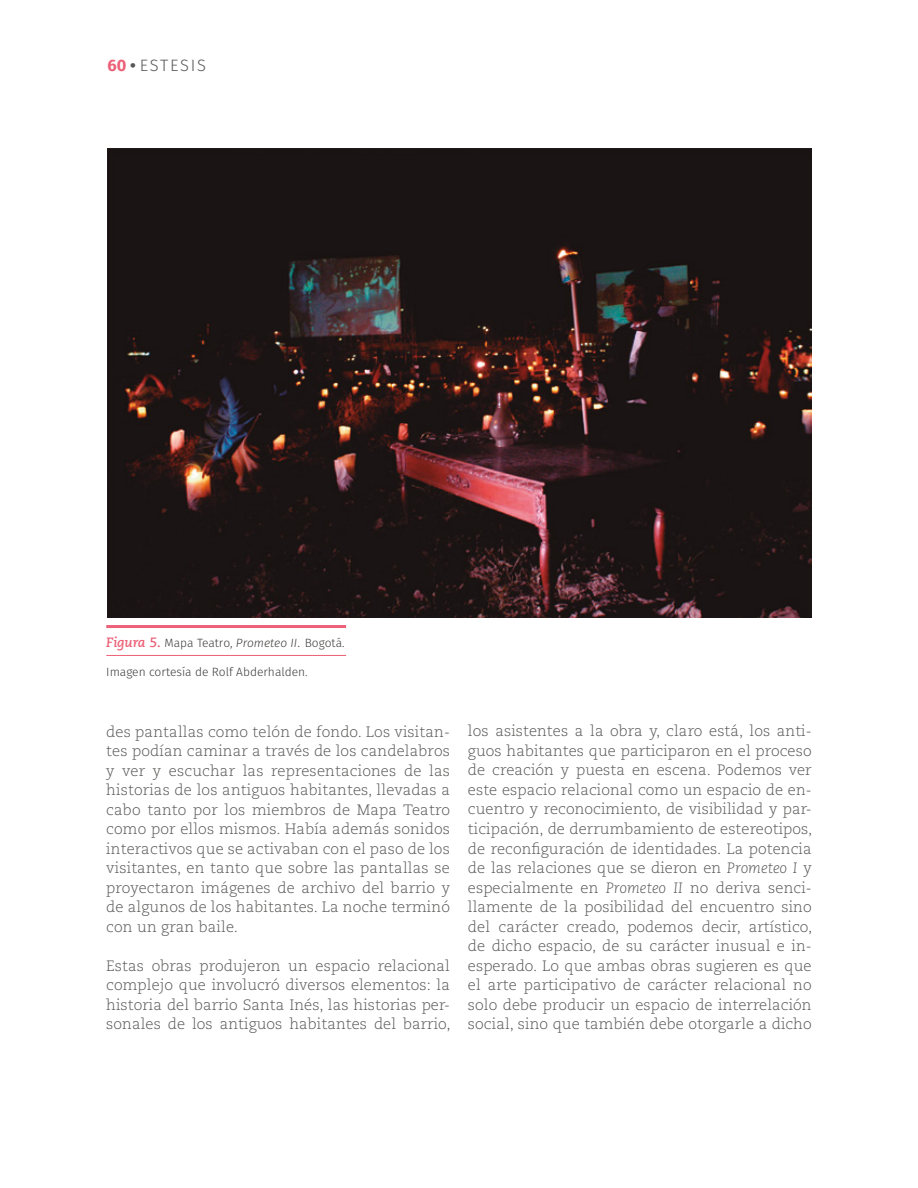
<style>
.page{position:relative;width:918px;height:1188px;background:#fff}
.page>*{position:absolute;margin:0;border:0;box-sizing:border-box;transform-origin:0 0}
.t1{font:300 16.5px "Fira Sans";letter-spacing:.1em;color:#575756}
.t2{font:300 15px/19.5px "Caecilia LT Std";letter-spacing:.005em;color:#575756;text-align:justify}
.t3{font:300 12px "Fira Sans";color:#3c3c3b}
.s1{font-weight:700;color:#ec6178}
.s2{font-weight:700}
.s3{font-family:"Caecilia LT Std";font-weight:700;font-style:italic;font-size:13.5px;color:#ec6178}
.s4{font-style:italic}
.s5{font-family:"Caecilia LT Std";font-style:italic;font-size:15px;color:#575756}
</style>
<div class="page">
<img style="left:107px;top:149px;width:705px;height:468px">
<hr style="left:106px;top:625px;width:240px;height:3px;background:#ec6178">
<hr style="left:106px;top:655px;width:240px;height:1px;background:#ec6178">
<p class="t1" style="left:107px;top:53px;width:100px"><span class="s1">60</span> <span class="s2">•</span> ESTESIS</p>
<p class="t3" style="left:106px;top:635px;width:240px"><span class="s3">Figura 5.</span> Mapa Teatro, <span class="s4">Prometeo II</span><span class="s5">.</span> Bogotá.</p>
<p class="t3" style="left:106px;top:663px;width:203px">Imagen cortesía de Rolf Abderhalden.</p>
<p class="t2" style="left:106px;top:722px;width:345px">des pantallas como telón de fondo. Los visitan&shy;tes podían caminar a través de los candelabros y ver y escuchar las representaciones de las historias de los antiguos habitantes, llevadas a cabo tanto por los miembros de Mapa Teatro como por ellos mismos. Había además sonidos interactivos que se activaban con el paso de los visitantes, en tanto que sobre las pantallas se proyectaron imágenes de archivo del barrio y de algunos de los habitantes. La noche terminó con un gran baile.</p>
<p class="t2" style="left:106px;top:956px;width:346px">Estas obras produjeron un espacio relacional complejo que involucró diversos elementos: la historia del barrio Santa Inés, las historias per&shy;sonales de los antiguos habitantes del barrio,</p>
<p class="t2" style="left:468px;top:722px;width:346px">los asistentes a la obra y, claro está, los anti&shy;guos habitantes que participaron en el proceso de creación y puesta en escena. Podemos ver este espacio relacional como un espacio de en&shy;cuentro y reconocimiento, de visibilidad y par&shy;ticipación, de derrumbamiento de estereotipos, de reconfiguración de identidades. La potencia de las relaciones que se dieron en <span class="s4">Prometeo I</span> y especialmente en <span class="s4">Prometeo II</span> no deriva senci&shy;llamente de la posibilidad del encuentro sino del carácter creado, podemos decir, artístico, de dicho espacio, de su carácter inusual e in&shy;esperado. Lo que ambas obras sugieren es que el arte participativo de carácter relacional no solo debe producir un espacio de interrelación social, sino que también debe otorgarle a dicho</p>
</div>
